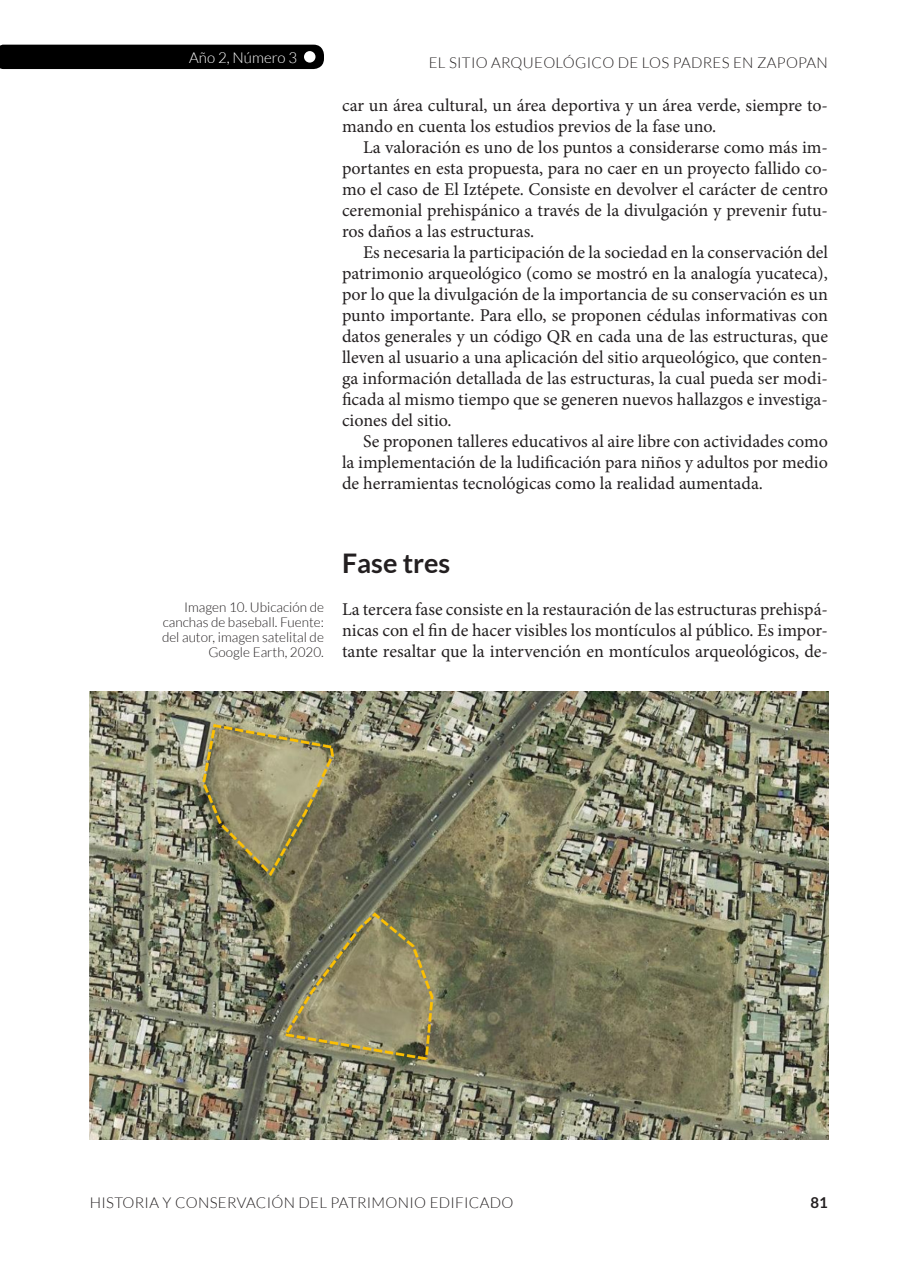
<style>
.page{position:relative;width:918px;height:1265px;background:#fff}
.page>*{position:absolute;margin:0;border:0;box-sizing:border-box;transform-origin:0 0}
.Título_2_Artículos{font:700 27px "Lato";color:#231f20}
.t1{font:18px/21px "Minion Pro";color:#231f20;text-align:justify}
.t2{font:300 15px "Lato";letter-spacing:.02em;color:#231f20}
.t3{font:300 15px "Lato";color:#fff}
.t4{font:700 15px "Lato";color:#231f20}
.Pies_de_fotos{font:300 13.5px/15px "Lato";color:#231f20;text-align:right}
</style>
<div class="page">
<div style="left:0;top:45px;width:324px;height:24px;background:#000"></div>
<div style="left:304px;top:51px;width:12px;height:12px;background:#fff;border-radius:50%"></div>
<img style="left:90px;top:691px;width:738px;height:448px">
<p class="t3" style="left:189px;top:49px;width:110px">Año 2, Número 3</p>
<p class="t2" style="left:429px;top:54px;width:401px">EL SITIO ARQUEOLÓGICO DE LOS PADRES EN ZAPOPAN</p>
<p class="t1" style="left:342px;top:95px;width:488px">car un área cultural, un área deportiva y un área verde, siempre to&shy;mando en cuenta los estudios previos de la fase uno.</p>
<p class="t1" style="left:342px;top:137px;width:488px;text-indent:21px">La valoración es uno de los puntos a considerarse como más im&shy;portantes en esta propuesta, para no caer en un proyecto fallido co&shy;mo el caso de El Iztépete. Consiste en devolver el carácter de centro ceremonial prehispánico a través de la divulgación y prevenir futu&shy;ros daños a las estructuras.</p>
<p class="t1" style="left:342px;top:242px;width:488px;text-indent:21px">Es necesaria la participación de la sociedad en la conservación del patrimonio arqueológico (como se mostró en la analogía yucateca), por lo que la divulgación de la importancia de su conservación es un punto importante. Para ello, se proponen cédulas informativas con datos generales y un código QR en cada una de las estructuras, que lleven al usuario a una aplicación del sitio arqueológico, que conten&shy;ga información detallada de las estructuras, la cual pueda ser modi&shy;ficada al mismo tiempo que se generen nuevos hallazgos e investiga&shy;ciones del sitio.</p>
<p class="t1" style="left:342px;top:431px;width:487px;text-indent:21px">Se proponen talleres educativos al aire libre con actividades como la implementación de la ludificación para niños y adultos por medio de herramientas tecnológicas como la realidad aumentada.</p>
<p class="Pies_de_fotos" style="left:162px;top:599px;width:163px">Imagen 10. Ubicación de canchas de baseball. Fuente: del autor, imagen satelital de<br>Google Earth, 2020.</p>
<p class="Título_2_Artículos" style="left:342px;top:548px;width:110px">Fase tres</p>
<p class="t1" style="left:342px;top:599px;width:488px">La tercera fase consiste en la restauración de las estructuras prehispá&shy;nicas con el fin de hacer visibles los montículos al público. Es impor&shy;tante resaltar que la intervención en montículos arqueológicos, de-</p>
<p class="t2" style="left:90px;top:1195px;width:425px">HISTORIA Y CONSERVACIÓN DEL PATRIMONIO EDIFICADO</p>
<p class="t4" style="left:811px;top:1194px;width:19px">81</p>
</div>
